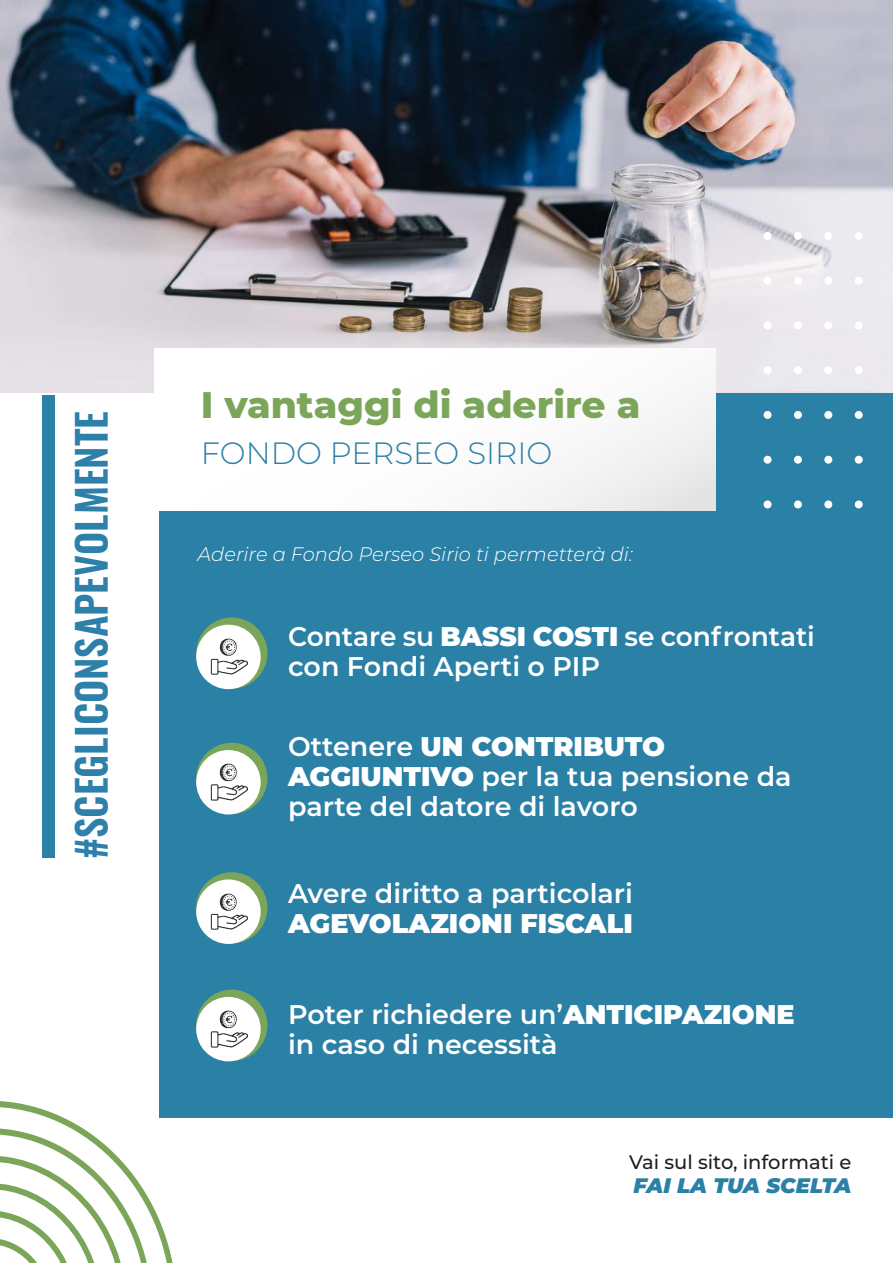
<style>
.page{position:relative;width:893px;height:1263px;background:#fff}
.page>*{position:absolute;margin:0;border:0;box-sizing:border-box;transform-origin:0 0}
.t1{font:600 40.35px "Oswald";color:#2c80a9}
.t2{font:800 37.65px "Montserrat";color:#7ba65a}
.t3{font:300 30.75px "Montserrat";color:#2b80a6}
.t4{font:600 27px/30px "Montserrat";color:#fff}
.t5{font:900 27px "Montserrat";color:#fff}
.t6{font:italic 900 21px "Montserrat";letter-spacing:-.005em;color:#2b80a6}
.t7{font:italic 300 19.5px "Montserrat";color:#fff}
.t8{font:500 19.5px "Montserrat";color:#1e1f23}
.s1{font-weight:900}
</style>
<div class="page">
<svg style="left:0;top:1101px;width:177px;height:162px"></svg>
<div style="left:160px;top:392px;width:733px;height:725px;background:#2b80a6"></div>
<img style="left:0;top:0;width:893px;height:392px">
<div style="left:855px;top:232px;width:8px;height:8px;background:#fff;border-radius:50%"></div>
<div style="left:855px;top:277px;width:8px;height:8px;background:#fff;border-radius:50%"></div>
<div style="left:855px;top:321px;width:8px;height:8px;background:#fff;border-radius:50%"></div>
<div style="left:855px;top:366px;width:8px;height:8px;background:#fff;border-radius:50%"></div>
<div style="left:855px;top:411px;width:8px;height:8px;background:#fff;border-radius:50%"></div>
<div style="left:855px;top:456px;width:8px;height:8px;background:#fff;border-radius:50%"></div>
<div style="left:855px;top:500px;width:8px;height:8px;background:#fff;border-radius:50%"></div>
<div style="left:824px;top:232px;width:8px;height:8px;background:#fff;border-radius:50%"></div>
<div style="left:824px;top:277px;width:8px;height:8px;background:#fff;border-radius:50%"></div>
<div style="left:824px;top:321px;width:8px;height:8px;background:#fff;border-radius:50%"></div>
<div style="left:824px;top:366px;width:8px;height:8px;background:#fff;border-radius:50%"></div>
<div style="left:824px;top:411px;width:8px;height:8px;background:#fff;border-radius:50%"></div>
<div style="left:824px;top:456px;width:8px;height:8px;background:#fff;border-radius:50%"></div>
<div style="left:824px;top:500px;width:8px;height:8px;background:#fff;border-radius:50%"></div>
<div style="left:794px;top:232px;width:8px;height:8px;background:#fff;border-radius:50%"></div>
<div style="left:794px;top:277px;width:8px;height:8px;background:#fff;border-radius:50%"></div>
<div style="left:794px;top:321px;width:8px;height:8px;background:#fff;border-radius:50%"></div>
<div style="left:794px;top:366px;width:8px;height:8px;background:#fff;border-radius:50%"></div>
<div style="left:794px;top:411px;width:8px;height:8px;background:#fff;border-radius:50%"></div>
<div style="left:794px;top:456px;width:8px;height:8px;background:#fff;border-radius:50%"></div>
<div style="left:794px;top:500px;width:8px;height:8px;background:#fff;border-radius:50%"></div>
<div style="left:764px;top:232px;width:7px;height:8px;background:#fff;border-radius:50%"></div>
<div style="left:764px;top:277px;width:7px;height:8px;background:#fff;border-radius:50%"></div>
<div style="left:764px;top:321px;width:7px;height:8px;background:#fff;border-radius:50%"></div>
<div style="left:764px;top:366px;width:7px;height:8px;background:#fff;border-radius:50%"></div>
<div style="left:764px;top:411px;width:7px;height:8px;background:#fff;border-radius:50%"></div>
<div style="left:764px;top:456px;width:7px;height:8px;background:#fff;border-radius:50%"></div>
<div style="left:764px;top:500px;width:7px;height:8px;background:#fff;border-radius:50%"></div>
<svg style="left:196px;top:617px;width:71px;height:72px"></svg>
<div style="left:196px;top:625px;width:65px;height:64px;background:#fff;border-radius:50%"></div>
<img style="left:210px;top:638px;width:38px;height:37px">
<div style="left:196px;top:743px;width:71px;height:71px;background:#7ba65a;border-radius:50%"></div>
<div style="left:196px;top:750px;width:65px;height:64px;background:#fff;border-radius:50%"></div>
<img style="left:210px;top:763px;width:38px;height:38px">
<div style="left:196px;top:872px;width:71px;height:71px;background:#7ba65a;border-radius:50%"></div>
<div style="left:196px;top:879px;width:65px;height:65px;background:#fff;border-radius:50%"></div>
<img style="left:210px;top:893px;width:38px;height:37px">
<div style="left:196px;top:990px;width:71px;height:71px;background:#7ba65a;border-radius:50%"></div>
<div style="left:196px;top:997px;width:65px;height:64px;background:#fff;border-radius:50%"></div>
<img style="left:210px;top:1010px;width:38px;height:38px">
<div style="left:42px;top:395px;width:13px;height:463px;background:#2b80a6"></div>
<div style="left:155px;top:348px;width:560px;height:162px;background:linear-gradient(to right,#fff,#f4f3f4)"></div>
<h1 class="t1" style="left:70px;top:859px;width:449px;rotate:-90deg">#SCEGLICONSAPEVOLMENTE</h1>
<h2 class="t2" style="left:201px;top:377px;width:441px">I vantaggi di aderire a</h2>
<p class="t3" style="left:201px;top:432px;width:353px">FONDO PERSEO SIRIO</p>
<p class="t7" style="left:198px;top:541px;width:437px">Aderire a Fondo Perseo Sirio ti permetterà di:</p>
<p class="t4" style="left:288px;top:621px;width:528px">Contare su <span class="s1">BASSI COSTI</span> se confrontati con Fondi Aperti o PIP</p>
<p class="t4" style="left:288px;top:730px;width:505px">Ottenere <span class="s1">UN CONTRIBUTO<br>AGGIUNTIVO</span> per la tua pensione da parte del datore di lavoro</p>
<p class="t4" style="left:288px;top:877px;width:346px">Avere diritto a particolari</p>
<p class="t5" style="left:288px;top:903px;width:346px">AGEVOLAZIONI FISCALI</p>
<p class="t4" style="left:288px;top:998px;width:508px">Poter richiedere un’<span class="s1">ANTICIPAZIONE </span>in caso di necessità</p>
<p class="t8" style="left:629px;top:1148px;width:224px">Vai sul sito, informati e</p>
<p class="t6" style="left:634px;top:1169px;width:219px">FAI LA TUA SCELTA</p>
</div>
